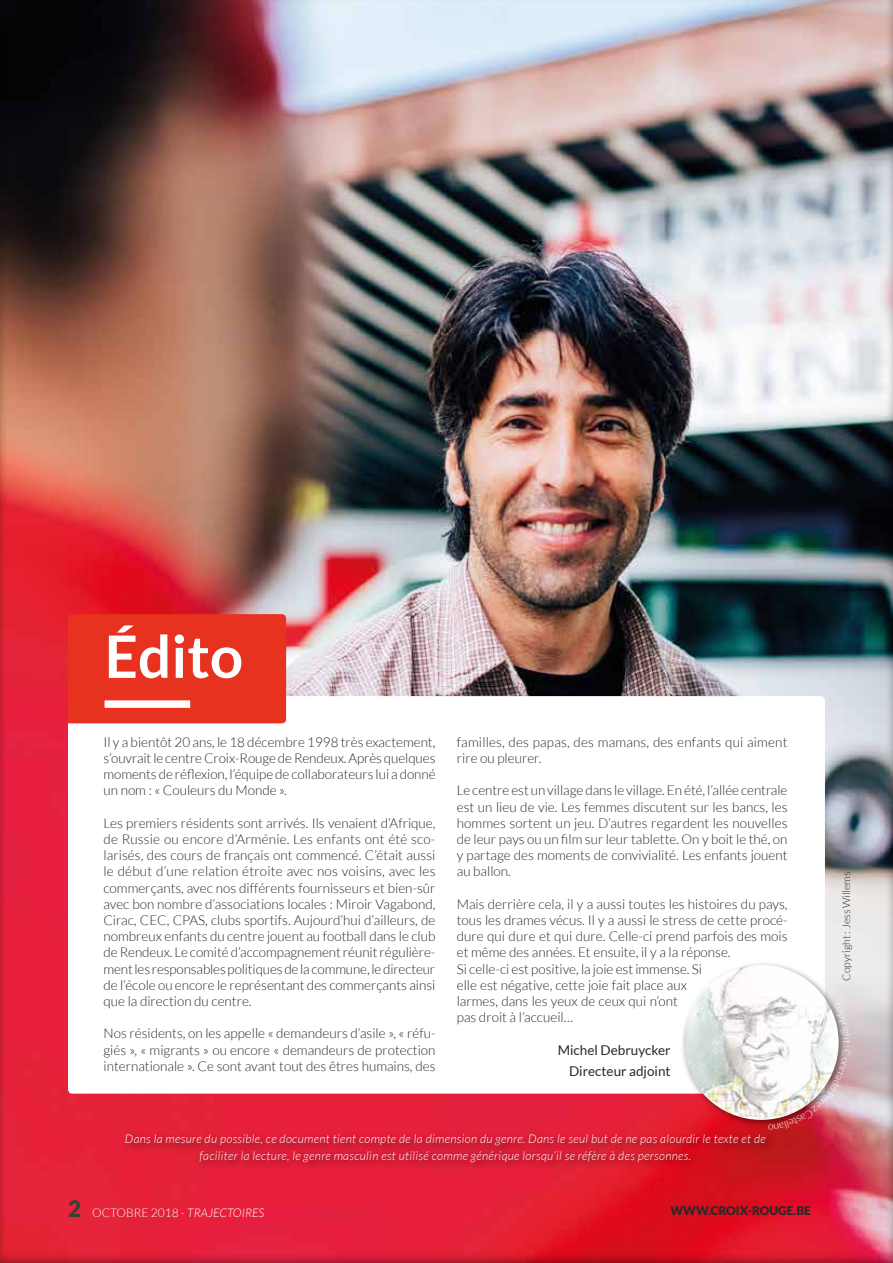
<style>
.page{position:relative;width:893px;height:1263px;background:#fff}
.page>*{position:absolute;margin:0;border:0;box-sizing:border-box;transform-origin:0 0}
.t1{font:700 58.5px "Lato";color:#fff}
.t2{font:300 13.5px/16.2px "Lato";color:#282827;text-align:justify}
.t3{font:13.5px/21.6px "Lato";color:#282827;text-align:right}
.t4{font:italic 300 12px/16.5px "Lato";letter-spacing:.025em;color:#fff;text-align:center}
.t5{font:300 12px "Lato";color:#fff}
.t6{font:900 12px "Lato";color:#282827}
.t7{font:300 10.5px "Lato";color:#282827}
.t8{font:300 10.5px "Lato";color:#fff}
.s1{font-weight:900;font-size:22.5px;color:#3c3c3b}
.s2{font-style:italic}
</style>
<div class="page">
<div style="left:0;top:0;width:893px;height:1263px;background:#000;opacity:.39"></div>
<div style="left:68px;top:696px;width:757px;height:398px;background:#fff;border-radius:4px"></div>
<div style="left:68px;top:614px;width:218px;height:109px;background:#e6321f"></div>
<div style="left:105px;top:700px;width:85px;height:8px;background:#fff"></div>
<div style="left:121px;top:1130px;width:655px;height:42px;background:#000;opacity:.75"></div>
<div style="left:679px;top:960px;width:169px;height:169px;background:#000;opacity:.45"></div>
<img style="left:684px;top:965px;width:155px;height:155px;border-radius:77px">
<svg style="left:836px;top:1007px;width:15px;height:32px"></svg>
<img style="left:768px;top:1046px;width:82px;height:84px">
<h1 class="t1" style="left:105px;top:623px;width:140px">Édito</h1>
<p class="t2" style="left:103px;top:734px;width:334px">Il y a bientôt 20 ans, le 18 décembre 1998 très exactement, s’ouvrait le centre Croix-Rouge de Rendeux. Après quelques moments de réflexion, l’équipe de collaborateurs lui a donné un nom : « Couleurs du Monde ».</p>
<p class="t2" style="left:103px;top:815px;width:333px">Les premiers résidents sont arrivés. Ils venaient d’Afrique, de Russie ou encore d’Arménie. Les enfants ont été sco&shy;larisés, des cours de français ont commencé. C’était aussi le début d’une relation étroite avec nos voisins, avec les commerçants, avec nos différents fournisseurs et bien-sûr avec bon nombre d’associations locales : Miroir Vagabond, Cirac, CEC, CPAS, clubs sportifs. Aujourd’hui d’ailleurs, de nombreux enfants du centre jouent au football dans le club de Rendeux. Le comité d’accompagnement réunit régulière&shy;ment les responsables politiques de la commune, le directeur de l’école ou encore le représentant des commerçants ainsi que la direction du centre.</p>
<p class="t2" style="left:103px;top:1025px;width:333px">Nos résidents, on les appelle « demandeurs d’asile », « réfu&shy;giés », « migrants » ou encore « demandeurs de protection internationale ». Ce sont avant tout des êtres humains, des</p>
<p class="t2" style="left:457px;top:734px;width:332px">familles, des papas, des mamans, des enfants qui aiment rire ou pleurer.</p>
<p class="t2" style="left:457px;top:782px;width:332px">Le centre est un village dans le village. En été, l’allée centrale est un lieu de vie. Les femmes discutent sur les bancs, les hommes sortent un jeu. D’autres regardent les nouvelles de leur pays ou un film sur leur tablette. On y boit le thé, on y partage des moments de convivialité. Les enfants jouent au ballon.</p>
<p class="t2" style="left:457px;top:896px;width:332px;text-align:left">Mais derrière cela, il y a aussi toutes les histoires du pays, tous les drames vécus. Il y a aussi le stress de cette procé&shy;dure qui dure et qui dure. Celle-ci prend parfois des mois et même des années. Et ensuite, il y a la réponse.<br>Si celle-ci est positive, la joie est immense. Si<br>elle est négative, cette joie fait place aux<br>larmes, dans les yeux de ceux qui n’ont<br>pas droit à l’accueil…</p>
<p class="t3" style="left:558px;top:1039px;width:114px">Michel Debruycker<br>Directeur adjoint</p>
<p class="t4" style="left:125px;top:1131px;width:642px">Dans la mesure du possible, ce document tient compte de la dimension du genre. Dans le seul but de ne pas alourdir le texte et de faciliter la lecture, le genre masculin est utilisé comme générique lorsqu’il se réfère à des personnes.</p>
<p class="t5" style="left:68px;top:1206px;width:198px"><span class="s1">2</span> OCTOBRE 2018 - <span class="s2">TRAJECTOIRES</span></p>
<p class="t6" style="left:670px;top:1204px;width:142px">WWW.CROIX-ROUGE.BE</p>
<p class="t7" style="left:841px;top:981px;width:110px;rotate:-90deg">Copyright : Jess Willems</p>
<p class="t8" style="left:853px;top:1040px;width:5px;rotate:90deg">t</p>
</div>
